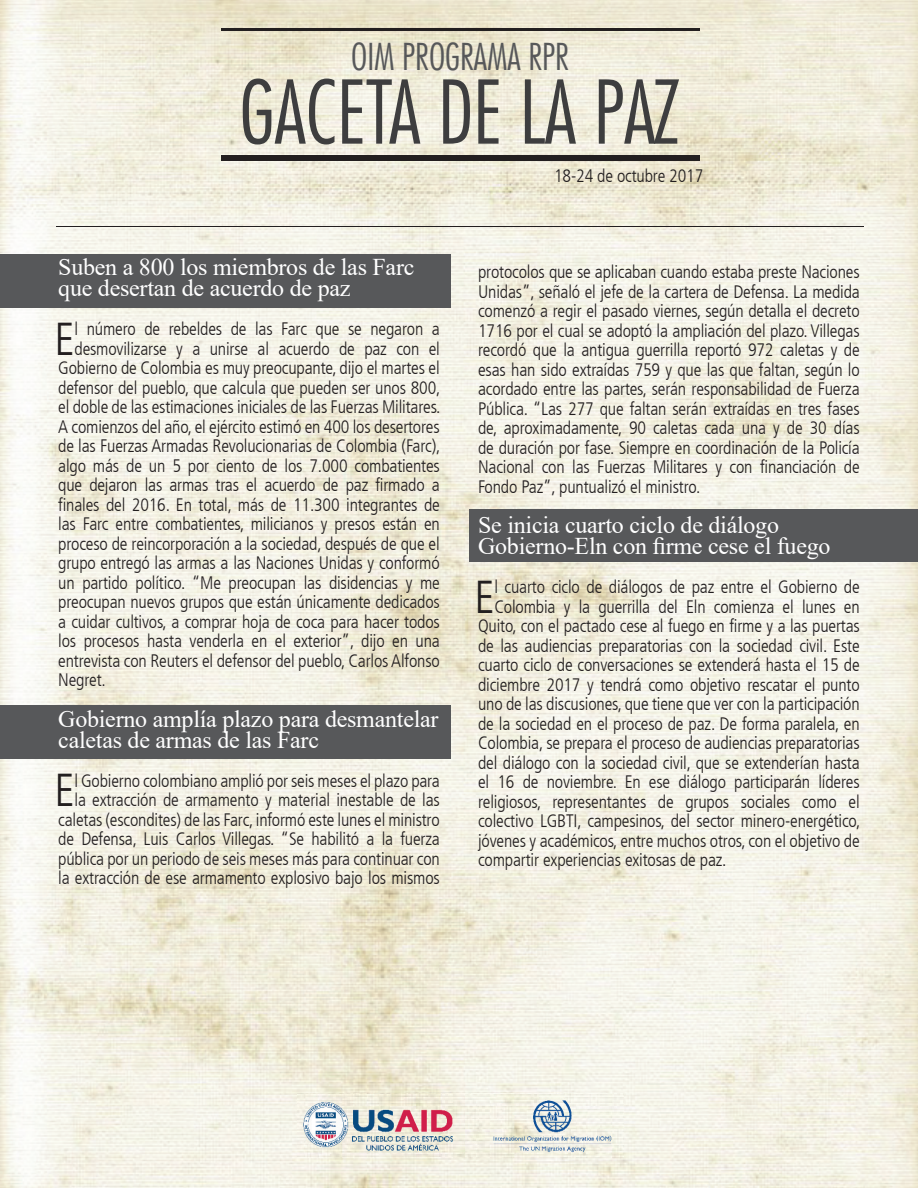
<style>
.page{position:relative;width:918px;height:1188px;background:#fff}
.page>*{position:absolute;margin:0;border:0;box-sizing:border-box;transform-origin:0 0}
.t1{font:300 condensed 85.2px "Futura LT";color:#3e3e3f}
.t2{font:300 condensed 45.9px "Frutiger LT";color:#231f20}
.t3{font:300 condensed 36.3px "Futura LT";color:#57585a}
.t4{font:24px/21px "Times New Roman";letter-spacing:-.01em;color:#fff}
.t5{font:300 condensed 18px/19.5px "Frutiger LT";letter-spacing:-.01em;color:#231f20;text-align:right}
</style>
<div class="page">
<img style="left:0;top:0;width:918px;height:1188px">
<hr style="left:56px;top:226px;width:808px;height:1px;background:#231f20">
<hr style="left:221px;top:28px;width:478px;height:3px;background:#231f20">
<div style="left:221px;top:155px;width:478px;height:6px;background:#231f20"></div>
<div style="left:0;top:254px;width:451px;height:53px;background:#57585a"></div>
<div style="left:0;top:705px;width:451px;height:53px;background:#57585a"></div>
<div style="left:470px;top:509px;width:448px;height:53px;background:#57585a"></div>
<img style="left:297px;top:1094px;width:326px;height:64px">
<h3 class="t3" style="left:351px;top:35px;width:219px">OIM PROGRAMA RPR</h3>
<h1 class="t1" style="left:240px;top:62px;width:443px">GACETA DE LA PAZ</h1>
<h3 class="t4" style="left:58px;top:256px;width:358px">Suben a 800 los miembros de las Farc que desertan de acuerdo de paz</h3>
<h2 class="t2" style="left:55px;top:313px;width:22px">E</h2>
<p class="t5" style="left:75px;top:319px;width:367px">l número de rebeldes de las Farc que se negaron a</p>
<p class="t5" style="left:75px;top:339px;width:367px">desmovilizarse y a unirse al acuerdo de paz con el</p>
<p class="t5" style="left:58px;top:358px;width:383px">Gobierno de Colombia es muy preocupante, dijo el martes el</p>
<p class="t5" style="left:58px;top:378px;width:384px">defensor del pueblo, que calcula que pueden ser unos 800,</p>
<p class="t5" style="left:58px;top:397px;width:384px">el doble de las estimaciones iniciales de las Fuerzas Militares.</p>
<p class="t5" style="left:58px;top:417px;width:383px">A comienzos del año, el ejército estimó en 400 los desertores</p>
<p class="t5" style="left:58px;top:436px;width:384px">de las Fuerzas Armadas Revolucionarias de Colombia (Farc),</p>
<p class="t5" style="left:58px;top:456px;width:383px">algo más de un 5 por ciento de los 7.000 combatientes</p>
<p class="t5" style="left:58px;top:475px;width:383px">que dejaron las armas tras el acuerdo de paz firmado a</p>
<p class="t5" style="left:58px;top:495px;width:383px">finales del 2016. En total, más de 11.300 integrantes de</p>
<p class="t5" style="left:58px;top:514px;width:383px">las Farc entre combatientes, milicianos y presos están en</p>
<p class="t5" style="left:58px;top:534px;width:383px">proceso de reincorporación a la sociedad, después de que el</p>
<p class="t5" style="left:58px;top:553px;width:383px">grupo entregó las armas a las Naciones Unidas y conformó</p>
<p class="t5" style="left:58px;top:573px;width:383px">un partido político. “Me preocupan las disidencias y me</p>
<p class="t5" style="left:58px;top:592px;width:383px">preocupan nuevos grupos que están únicamente dedicados</p>
<p class="t5" style="left:58px;top:612px;width:383px">a cuidar cultivos, a comprar hoja de coca para hacer todos</p>
<p class="t5" style="left:58px;top:631px;width:383px">los procesos hasta venderla en el exterior”, dijo en una</p>
<p class="t5" style="left:58px;top:651px;width:383px">entrevista con Reuters el defensor del pueblo, Carlos Alfonso</p>
<p class="t5" style="left:58px;top:670px;width:49px">Negret.</p>
<h3 class="t4" style="left:58px;top:707px;width:382px">Gobierno amplía plazo para desmantelar caletas de armas de las Farc</h3>
<h2 class="t2" style="left:55px;top:764px;width:22px">E</h2>
<p class="t5" style="left:58px;top:771px;width:383px">l Gobierno colombiano amplió por seis meses el plazo para<br>la extracción de armamento y material inestable de las caletas (escondites) de las Farc, informó este lunes el ministro de Defensa, Luis Carlos Villegas. “Se habilitó a la fuerza pública por un periodo de seis meses más para continuar con la extracción de ese armamento explosivo bajo los mismos</p>
<p class="t5" style="left:554px;top:166px;width:151px">18-24 de octubre 2017</p>
<p class="t5" style="left:478px;top:263px;width:383px;text-align:justify">protocolos que se aplicaban cuando estaba preste Naciones Unidas”, señaló el jefe de la cartera de Defensa. La medida comenzó a regir el pasado viernes, según detalla el decreto 1716 por el cual se adoptó la ampliación del plazo. Villegas recordó que la antigua guerrilla reportó 972 caletas y de esas han sido extraídas 759 y que las que faltan, según lo acordado entre las partes, serán responsabilidad de Fuerza Pública. “Las 277 que faltan serán extraídas en tres fases de, aproximadamente, 90 caletas cada una y de 30 días de duración por fase. Siempre en coordinación de la Policía Nacional con las Fuerzas Militares y con financiación de Fondo Paz”, puntualizó el ministro.</p>
<h3 class="t4" style="left:478px;top:514px;width:354px">Se inicia cuarto ciclo de diálogo<br>Gobierno-Eln con firme cese el fuego</h3>
<h2 class="t2" style="left:474px;top:571px;width:22px">E</h2>
<p class="t5" style="left:494px;top:578px;width:367px">l cuarto ciclo de diálogos de paz entre el Gobierno de</p>
<p class="t5" style="left:494px;top:597px;width:367px">Colombia y la guerrilla del Eln comienza el lunes en</p>
<p class="t5" style="left:478px;top:617px;width:383px">Quito, con el pactado cese al fuego en firme y a las puertas</p>
<p class="t5" style="left:478px;top:636px;width:383px">de las audiencias preparatorias con la sociedad civil. Este</p>
<p class="t5" style="left:478px;top:656px;width:383px">cuarto ciclo de conversaciones se extenderá hasta el 15 de</p>
<p class="t5" style="left:478px;top:675px;width:383px">diciembre 2017 y tendrá como objetivo rescatar el punto</p>
<p class="t5" style="left:478px;top:695px;width:383px">uno de las discusiones, que tiene que ver con la participación</p>
<p class="t5" style="left:478px;top:714px;width:383px">de la sociedad en el proceso de paz. De forma paralela, en</p>
<p class="t5" style="left:478px;top:734px;width:383px">Colombia, se prepara el proceso de audiencias preparatorias</p>
<p class="t5" style="left:478px;top:753px;width:383px">del diálogo con la sociedad civil, que se extenderían hasta</p>
<p class="t5" style="left:478px;top:773px;width:383px">el 16 de noviembre. En ese diálogo participarán líderes</p>
<p class="t5" style="left:478px;top:792px;width:383px">religiosos, representantes de grupos sociales como el</p>
<p class="t5" style="left:478px;top:812px;width:384px">colectivo LGBTI, campesinos, del sector minero-energético,</p>
<p class="t5" style="left:478px;top:831px;width:383px">jóvenes y académicos, entre muchos otros, con el objetivo de</p>
<p class="t5" style="left:478px;top:851px;width:250px">compartir experiencias exitosas de paz.</p>
</div>
